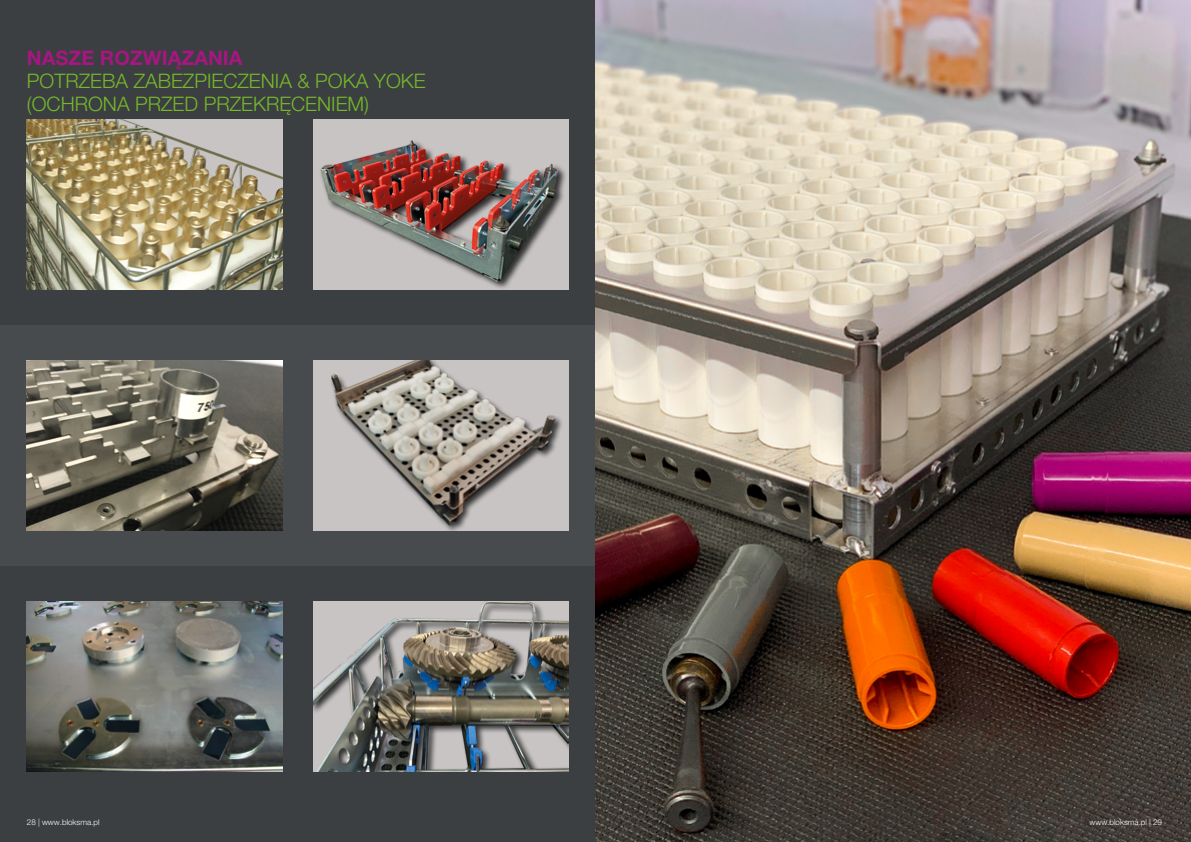
<style>
.page{position:relative;width:1191px;height:842px;background:#3b3f41}
.page>*{position:absolute;margin:0;border:0;box-sizing:border-box;transform-origin:0 0}
.t1{font:300 20px/23px "Helvetica Neue LT Pro";color:#76b82a}
.t2{font:700 20px "Helvetica Neue LT Pro";color:#a71681}
.t3{font:300 8px "Helvetica Neue LT Pro";color:#fff}
</style>
<div class="page">
<div style="left:0;top:325px;width:596px;height:241px;background:#474b4d"></div>
<img style="left:313px;top:119px;width:255px;height:170px">
<img style="left:27px;top:360px;width:255px;height:170px">
<div style="left:313px;top:360px;width:255px;height:170px;background:#c7c4c3"></div>
<img style="left:331px;top:360px;width:231px;height:170px">
<img style="left:27px;top:601px;width:255px;height:170px">
<img style="left:313px;top:601px;width:255px;height:170px">
<img style="left:27px;top:119px;width:255px;height:170px">
<img style="left:595px;top:0;width:596px;height:842px">
<p class="t2" style="left:27px;top:46px;width:217px">NASZE ROZWIĄZANIA</p>
<p class="t1" style="left:27px;top:69px;width:400px">POTRZEBA ZABEZPIECZENIA &amp; POKA YOKE (OCHRONA PRZED PRZEKRĘCENIEM)</p>
<p class="t3" style="left:27px;top:817px;width:74px">28 | www.bloksma.pl</p>
<p class="t3" style="left:1089px;top:817px;width:74px">www.bloksma.pl | 29</p>
</div>
